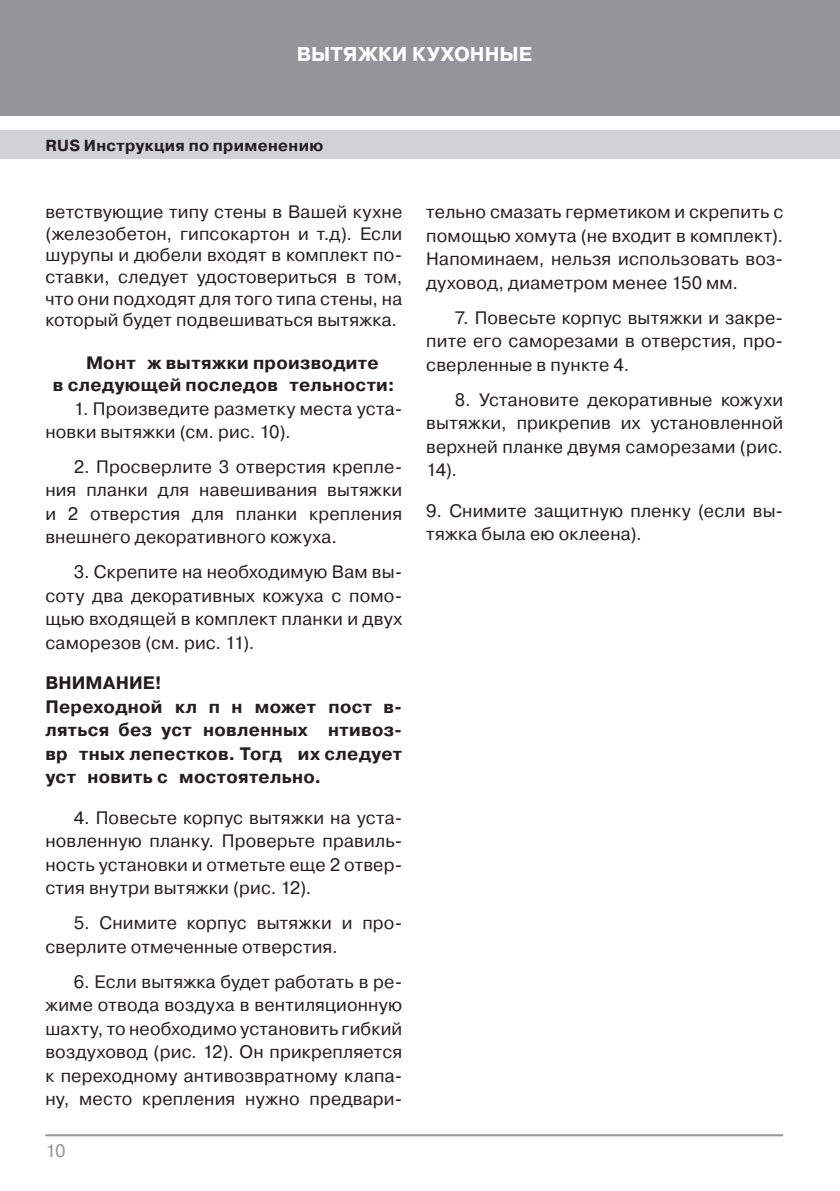
<style>
.page{position:relative;width:840px;height:1191px;background:#fff}
.page>*{position:absolute;margin:0;border:0;box-sizing:border-box;transform-origin:0 0}
.t1{font:700 20px "Pragmatica C";letter-spacing:.005em;color:#fff}
.t2{font:18px/23.6px "Pragmatica C";letter-spacing:.01em;color:#231f20;text-align:justify}
.t3{font:700 18px/23.6px "Pragmatica C";letter-spacing:.015em;color:#231f20}
.t4{font:18px "Pragmatica C";color:#939598}
.t5{font:700 16px "Pragmatica C";letter-spacing:.02em;color:#231f20}
</style>
<div class="page">
<div style="left:0;top:0;width:839px;height:116px;background:#939598"></div>
<div style="left:0;top:130px;width:839px;height:29px;background:#d1d2d4"></div>
<hr style="left:45px;top:1134px;width:737px;height:2px;background:#939598">
<p class="t1" style="left:296px;top:46px;width:237px">ВЫТЯЖКИ КУХОННЫЕ</p>
<p class="t5" style="left:45px;top:139px;width:279px">RUS Инструкция по применению</p>
<p class="t2" style="left:45px;top:202px;width:358px;line-height:21.6px">ветствующие типу стены в Вашей кухне (железобетон, гипсокартон и т.д). Если шурупы и дюбели входят в комплект по&shy;ставки, следует удостовериться в том, что они подходят для того типа стены, на который будет подвешиваться вытяжка.</p>
<p class="t3" style="left:53px;top:354px;width:343px;line-height:21.6px;text-indent:33px">Монтаж вытяжки производите<br>в следующей последовательности:</p>
<p class="t2" style="left:45px;top:398px;width:358px;text-indent:28px">1. Произведите разметку места уста&shy;новки вытяжки (см. рис. 10).</p>
<p class="t2" style="left:45px;top:456px;width:358px;text-indent:28px">2. Просверлите 3 отверстия крепле&shy;ния планки для навешивания вытяжки и 2 отверстия для планки крепления внешнего декоративного кожуха.</p>
<p class="t2" style="left:45px;top:561px;width:358px;text-indent:28px">3. Скрепите на необходимую Вам вы&shy;соту два декоративных кожуха с помо&shy;щью входящей в комплект планки и двух саморезов (см. рис. 11).</p>
<p class="t3" style="left:45px;top:671px;width:358px">ВНИМАНИЕ!<br>Переходной клапан может постав&shy;ляться без установленных антивоз&shy;вратных лепестков. Тогда их следует установить самостоятельно.</p>
<p class="t2" style="left:45px;top:807px;width:358px;text-indent:28px">4. Повесьте корпус вытяжки на уста&shy;новленную планку. Проверьте правиль&shy;ность установки и отметьте еще 2 отвер&shy;стия внутри вытяжки (рис. 12).</p>
<p class="t2" style="left:45px;top:912px;width:358px;text-indent:28px">5. Снимите корпус вытяжки и про&shy;сверлите отмеченные отверстия.</p>
<p class="t2" style="left:45px;top:971px;width:358px;text-indent:28px">6. Если вытяжка будет работать в ре&shy;жиме отвода воздуха в вентиляционную шахту, то необходимо установить гибкий воздуховод (рис. 12). Он прикрепляется к переходному антивозвратному клапа&shy;ну, место крепления нужно предвари-</p>
<p class="t4" style="left:45px;top:1143px;width:22px">10</p>
<p class="t2" style="left:426px;top:201px;width:358px">тельно смазать герметиком и скрепить с помощью хомута (не входит в комплект).<br>Напоминаем, нельзя использовать воз&shy;духовод, диаметром менее 150 мм.</p>
<p class="t2" style="left:426px;top:307px;width:358px;text-indent:28px">7. Повесьте корпус вытяжки и закре&shy;пите его саморезами в отверстия, про&shy;сверленные в пункте 4.</p>
<p class="t2" style="left:426px;top:389px;width:358px;text-indent:28px">8. Установите декоративные кожухи вытяжки, прикрепив их установленной верхней планке двумя саморезами (рис.<br>14).</p>
<p class="t2" style="left:426px;top:500px;width:358px">9. Снимите защитную пленку (если вы&shy;тяжка была ею оклеена).</p>
</div>
